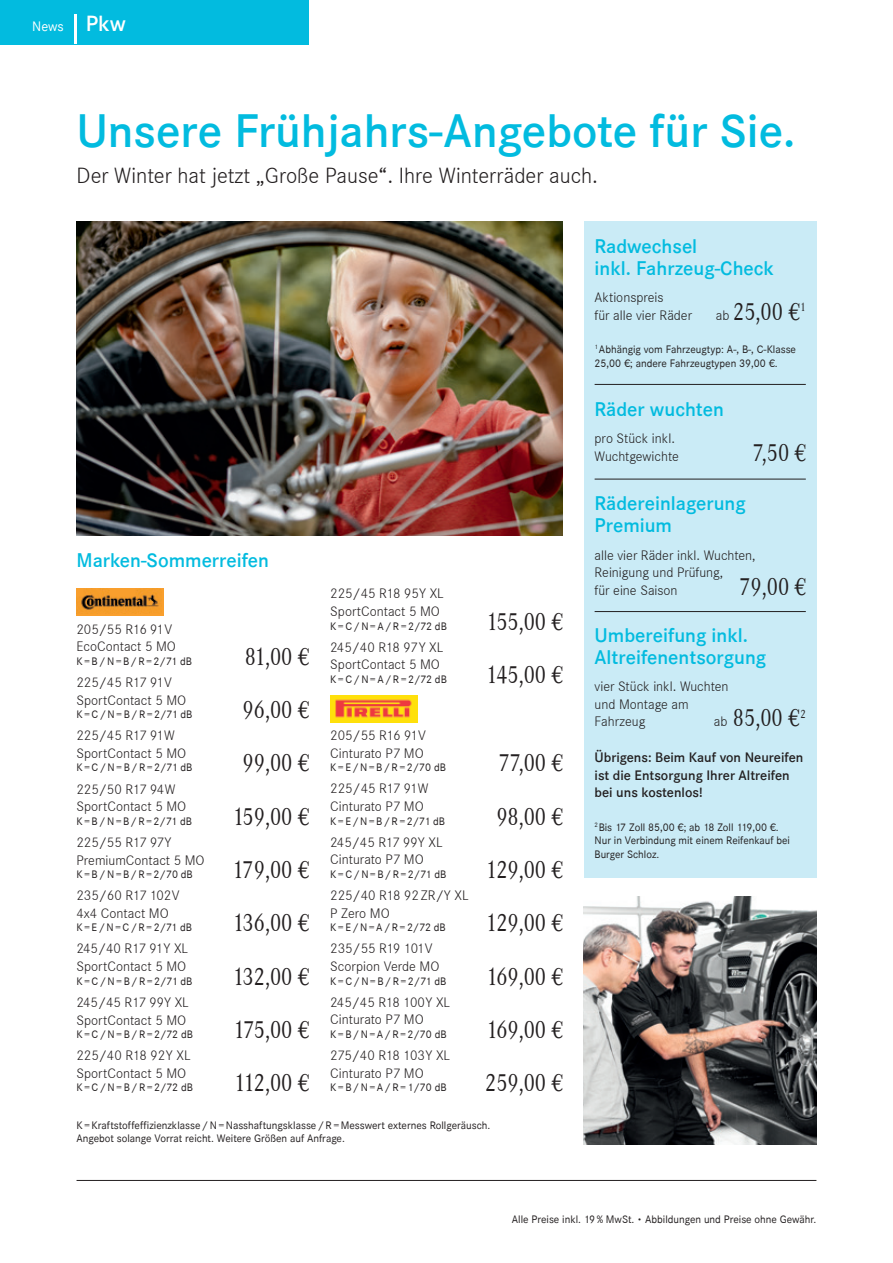
<style>
.page{position:relative;width:893px;height:1263px;background:#fff}
.page>*{position:absolute;margin:0;border:0;box-sizing:border-box;transform-origin:0 0}
.t1{font:600 48.75px "Corporate S";color:#02bbdf}
.t2{font:25.5px "Corporate A";color:#231f20;scale:.84 1}
.t3{font:300 22.8px "Corporate S";color:#231f20}
.t4{font:600 20.55px/21.8px "Corporate S";color:#02bbdf}
.t5{font:300 14.25px/17.7px "Corporate S";color:#231f20}
.t6{font:600 14.25px/17.7px "Corporate S";color:#231f20}
.t7{font:14.25px "Corporate S";color:#fff}
.t8{font:11.25px/13.4px "Corporate S";color:#231f20}
.s1{font-weight:600;font-size:22.8px}
.s2{font-family:"Corporate S";font-weight:300;font-size:14.25px}
.s3{font-size:7.5px}
</style>
<div class="page">
<hr style="left:77px;top:1180px;width:739px;height:1px;background:#231f20">
<div style="left:0;top:0;width:309px;height:44px;background:#02bbdf"></div>
<hr style="left:74px;top:15px;width:3px;height:29px;background:#fff">
<div style="left:584px;top:221px;width:232px;height:657px;background:#caebf6"></div>
<hr style="left:595px;top:384px;width:211px;height:1px;background:#231f20">
<hr style="left:595px;top:479px;width:211px;height:1px;background:#231f20">
<hr style="left:595px;top:611px;width:211px;height:1px;background:#231f20">
<img style="left:77px;top:221px;width:486px;height:314px">
<img style="left:77px;top:589px;width:87px;height:26px">
<img style="left:330px;top:695px;width:87px;height:27px">
<img style="left:584px;top:896px;width:232px;height:248px">
<p class="t7" style="left:32px;top:18px;width:95px">News <span class="s1">Pkw</span></p>
<h1 class="t1" style="left:77px;top:103px;width:720px">Unsere Frühjahrs-Angebote für Sie.</h1>
<h3 class="t3" style="left:77px;top:163px;width:523px">Der Winter hat jetzt „Große Pause“. Ihre Winterräder auch.</h3>
<h3 class="t4" style="left:77px;top:549px;width:194px">Marken-Sommerreifen</h3>
<p class="t5" style="left:77px;top:620px;width:101px">205/55 R16 91V<br>EcoContact 5 MO</p>
<p class="t8" style="left:77px;top:654px;width:117px">K=B/N=B/R=2/71 dB</p>
<h2 class="t2" style="left:245px;top:642px;width:78px">81,00 €</h2>
<p class="t5" style="left:77px;top:673px;width:111px">225/45 R17 91V<br>SportContact 5 MO</p>
<p class="t8" style="left:77px;top:708px;width:117px">K=C/N=B/R=2/71 dB</p>
<h2 class="t2" style="left:243px;top:696px;width:81px">96,00 €</h2>
<p class="t5" style="left:77px;top:727px;width:111px">225/45 R17 91W<br>SportContact 5 MO</p>
<p class="t8" style="left:77px;top:761px;width:117px">K=C/N=B/R=2/71 dB</p>
<h2 class="t2" style="left:243px;top:749px;width:81px">99,00 €</h2>
<p class="t5" style="left:77px;top:780px;width:111px">225/50 R17 94W<br>SportContact 5 MO</p>
<p class="t8" style="left:77px;top:814px;width:117px">K=B/N=B/R=2/71 dB</p>
<h2 class="t2" style="left:233px;top:802px;width:92px">159,00 €</h2>
<p class="t5" style="left:77px;top:833px;width:130px">225/55 R17 97Y<br>PremiumContact 5 MO</p>
<p class="t8" style="left:77px;top:868px;width:118px">K=B/N=B/R=2/70 dB</p>
<h2 class="t2" style="left:233px;top:856px;width:92px">179,00 €</h2>
<p class="t5" style="left:77px;top:887px;width:105px">235/60 R17 102V<br>4x4 Contact MO</p>
<p class="t8" style="left:77px;top:921px;width:117px">K=E/N=C/R=2/71 dB</p>
<h2 class="t2" style="left:233px;top:909px;width:92px">136,00 €</h2>
<p class="t5" style="left:77px;top:940px;width:113px">245/40 R17 91Y XL<br>SportContact 5 MO</p>
<p class="t8" style="left:77px;top:974px;width:117px">K=C/N=B/R=2/71 dB</p>
<h2 class="t2" style="left:233px;top:962px;width:92px">132,00 €</h2>
<p class="t5" style="left:77px;top:993px;width:114px">245/45 R17 99Y XL<br>SportContact 5 MO</p>
<p class="t8" style="left:77px;top:1028px;width:118px">K=C/N=B/R=2/72 dB</p>
<h2 class="t2" style="left:234px;top:1015px;width:91px">175,00 €</h2>
<p class="t5" style="left:77px;top:1046px;width:116px">225/40 R18 92Y XL<br>SportContact 5 MO</p>
<p class="t8" style="left:77px;top:1081px;width:118px">K=C/N=B/R=2/72 dB</p>
<h2 class="t2" style="left:234px;top:1069px;width:90px">112,00 €</h2>
<p class="t5" style="left:330px;top:585px;width:115px">225/45 R18 95Y XL<br>SportContact 5 MO</p>
<p class="t8" style="left:330px;top:619px;width:118px">K=C/N=A/R=2/72 dB</p>
<h2 class="t2" style="left:487px;top:607px;width:92px">155,00 €</h2>
<p class="t5" style="left:330px;top:638px;width:115px">245/40 R18 97 Y XL<br>SportContact 5 MO</p>
<p class="t8" style="left:330px;top:672px;width:118px">K=C/N=A/R=2/72 dB</p>
<h2 class="t2" style="left:487px;top:660px;width:92px">145,00 €</h2>
<p class="t5" style="left:330px;top:726px;width:97px">205/55 R16 91V<br>Cinturato P7 MO</p>
<p class="t8" style="left:330px;top:761px;width:117px">K=E/N=B/R=2/70 dB</p>
<h2 class="t2" style="left:499px;top:749px;width:78px">77,00 €</h2>
<p class="t5" style="left:330px;top:780px;width:100px">225/45 R17 91W<br>Cinturato P7 MO</p>
<p class="t8" style="left:330px;top:814px;width:116px">K=E/N=B/R=2/71 dB</p>
<h2 class="t2" style="left:496px;top:802px;width:81px">98,00 €</h2>
<p class="t5" style="left:330px;top:833px;width:114px">245/45 R17 99Y XL<br>Cinturato P7 MO</p>
<p class="t8" style="left:330px;top:867px;width:117px">K=C/N=B/R=2/71 dB</p>
<h2 class="t2" style="left:486px;top:855px;width:93px">129,00 €</h2>
<p class="t5" style="left:330px;top:886px;width:140px">225/40 R18 92ZR/Y XL<br>P Zero MO</p>
<p class="t8" style="left:330px;top:921px;width:117px">K=E/N=A/R=2/72 dB</p>
<h2 class="t2" style="left:486px;top:909px;width:93px">129,00 €</h2>
<p class="t5" style="left:330px;top:940px;width:111px">235/55 R19 101V<br>Scorpion Verde MO</p>
<p class="t8" style="left:330px;top:974px;width:117px">K=C/N=B/R=2/71 dB</p>
<h2 class="t2" style="left:487px;top:962px;width:92px">169,00 €</h2>
<p class="t5" style="left:330px;top:993px;width:121px">245/45 R18 100Y XL<br>Cinturato P7 MO</p>
<p class="t8" style="left:330px;top:1027px;width:118px">K=B/N=A/R=2/70 dB</p>
<h2 class="t2" style="left:487px;top:1015px;width:92px">169,00 €</h2>
<p class="t5" style="left:330px;top:1046px;width:121px">275/40 R18 103Y XL<br>Cinturato P7 MO</p>
<p class="t8" style="left:330px;top:1081px;width:118px">K=B/N=A/R=1/70 dB</p>
<h2 class="t2" style="left:485px;top:1069px;width:94px">259,00 €</h2>
<p class="t8" style="left:77px;top:1118px;width:415px">K=Kraftstoffeffizienzklasse/N=Nasshaftungsklasse/R=Messwert externes Rollgeräusch.<br>Angebot solange Vorrat reicht. Weitere Größen auf Anfrage.</p>
<h3 class="t4" style="left:595px;top:235px;width:181px">Radwechsel<br>inkl. Fahrzeug-Check</h3>
<p class="t5" style="left:595px;top:288px;width:99px">Aktionspreis<br>für alle vier Räder</p>
<h2 class="t2" style="left:716px;top:297px;width:109px"><span class="s2">ab</span> 25,00 €<sup>1</sup></h2>
<p class="t8" style="left:595px;top:343px;width:203px"><sup>1</sup>Abhängig vom Fahrzeugtyp: A-, B-, C-Klasse<br>25,00 €; andere Fahrzeugtypen 39,00 €.</p>
<h3 class="t4" style="left:595px;top:398px;width:131px">Räder wuchten</h3>
<p class="t5" style="left:595px;top:430px;width:86px">pro Stück inkl.<br>Wuchtgewichte</p>
<h2 class="t2" style="left:753px;top:439px;width:64px">7,50 €</h2>
<h3 class="t4" style="left:595px;top:493px;width:153px">Rädereinlagerung<br>Premium</h3>
<p class="t5" style="left:595px;top:546px;width:162px">alle vier Räder inkl. Wuchten,<br>Reinigung und Prüfung,<br>für eine Saison</p>
<h2 class="t2" style="left:739px;top:573px;width:81px">79,00 €</h2>
<h3 class="t4" style="left:595px;top:624px;width:173px">Umbereifung inkl.<br>Altreifenentsorgung</h3>
<p class="t5" style="left:595px;top:677px;width:135px">vier Stück inkl. Wuchten und Montage am<br>Fahrzeug</p>
<h2 class="t2" style="left:714px;top:704px;width:111px"><span class="s2">ab</span> 85,00 €<sup>2</sup></h2>
<p class="t6" style="left:595px;top:748px;width:210px">Übrigens: Beim Kauf von Neureifen ist die Entsorgung Ihrer Altreifen bei uns kostenlos!</p>
<p class="t8" style="left:595px;top:821px;width:197px"><sup>2</sup> Bis 17 Zoll 85,00 €; ab 18 Zoll 119,00 €.<br>Nur in Verbindung mit einem Reifenkauf bei<br>Burger Schloz.</p>
<p class="t8" style="left:512px;top:1213px;width:306px">Alle Preise inkl. 19% MwSt. <span class="s3">•</span> Abbildungen und Preise ohne Gewähr.</p>
</div>
